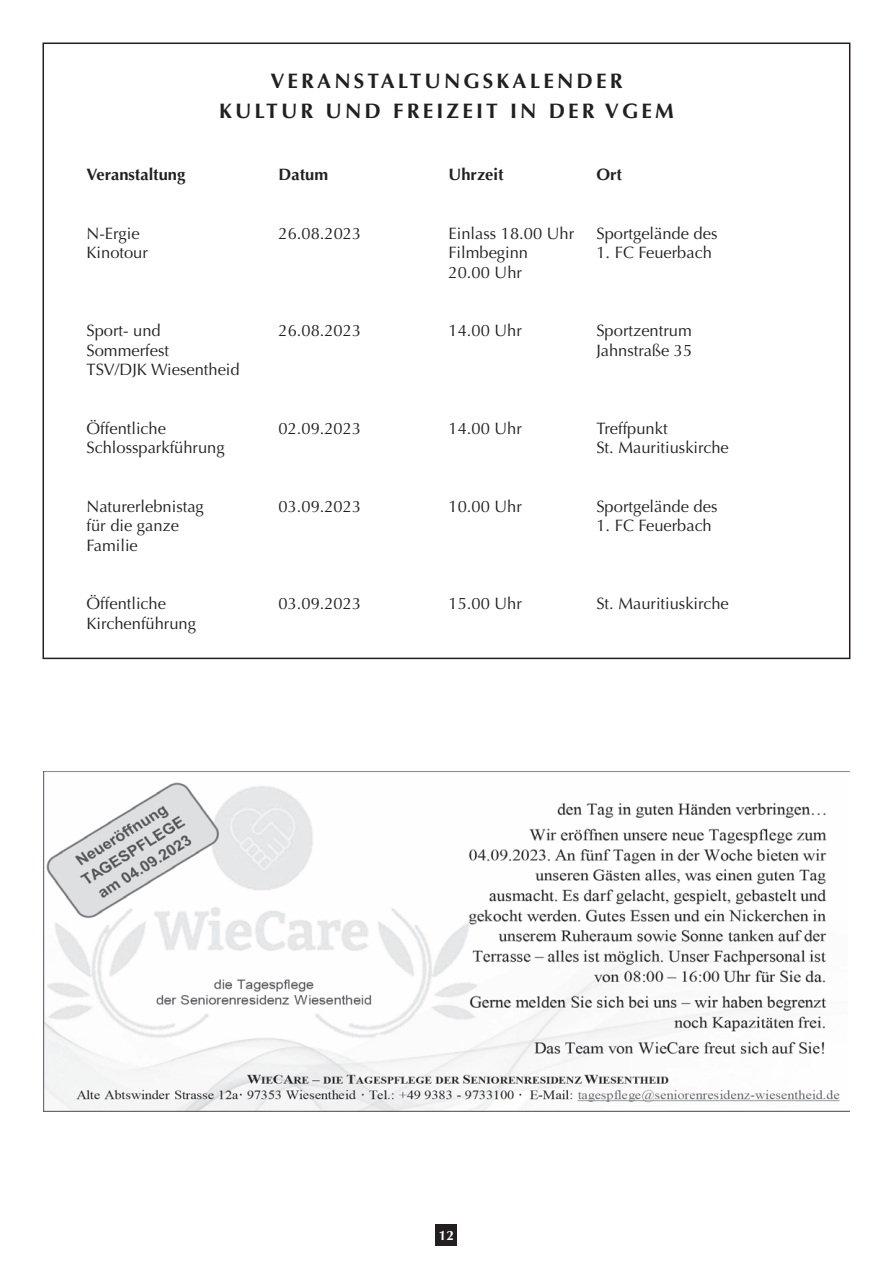
<style>
.page{position:relative;width:893px;height:1263px;background:#fff}
.page>*{position:absolute;margin:0;border:0;box-sizing:border-box;transform-origin:0 0}
.t1{font:700 21px/30px "Optima";letter-spacing:.15em;color:#231f20;text-align:center}
.t2{font:16.5px "Optima";color:#231f20}
.t3{font:700 16.5px "Optima";color:#231f20}
.t4{font:700 13.5px "Optima";color:#fff}
</style>
<div class="page">
<div style="left:436px;top:1225px;width:21px;height:21px;background:#231f20"></div>
<img style="left:43px;top:772px;width:806px;height:340px">
<p class="t1" style="left:219px;top:66px;width:456px">VERANSTALTUNGSKALENDER<br>KULTUR UND FREIZEIT IN DER VGEM</p>
<p class="t3" style="left:87px;top:165px;width:100px">Veranstaltung</p>
<p class="t3" style="left:279px;top:165px;width:51px">Datum</p>
<p class="t3" style="left:449px;top:165px;width:57px">Uhrzeit</p>
<p class="t3" style="left:596px;top:165px;width:27px">Ort</p>
<p class="t2" style="left:87px;top:224px;width:55px">N-Ergie</p>
<p class="t2" style="left:279px;top:224px;width:84px">26.08.2023</p>
<p class="t2" style="left:449px;top:224px;width:127px">Einlass 18.00 Uhr</p>
<p class="t2" style="left:596px;top:224px;width:123px">Sportgelände des</p>
<p class="t2" style="left:87px;top:243px;width:63px">Kinotour</p>
<p class="t2" style="left:449px;top:243px;width:81px">Filmbeginn</p>
<p class="t2" style="left:596px;top:243px;width:117px">1. FC Feuerbach</p>
<p class="t2" style="left:449px;top:263px;width:75px">20.00 Uhr</p>
<p class="t2" style="left:87px;top:321px;width:76px">Sport- und</p>
<p class="t2" style="left:279px;top:321px;width:84px">26.08.2023</p>
<p class="t2" style="left:449px;top:321px;width:75px">14.00 Uhr</p>
<p class="t2" style="left:596px;top:321px;width:97px">Sportzentrum</p>
<p class="t2" style="left:87px;top:341px;width:84px">Sommerfest</p>
<p class="t2" style="left:596px;top:341px;width:97px">Jahnstraße 35</p>
<p class="t2" style="left:87px;top:360px;width:155px">TSV/DJK Wiesentheid</p>
<p class="t2" style="left:87px;top:419px;width:81px">Öffentliche</p>
<p class="t2" style="left:279px;top:419px;width:84px">02.09.2023</p>
<p class="t2" style="left:449px;top:419px;width:75px">14.00 Uhr</p>
<p class="t2" style="left:596px;top:419px;width:73px">Treffpunkt</p>
<p class="t2" style="left:87px;top:438px;width:140px">Schlossparkführung</p>
<p class="t2" style="left:596px;top:438px;width:134px">St. Mauritiuskirche</p>
<p class="t2" style="left:87px;top:497px;width:119px">Naturerlebnistag</p>
<p class="t2" style="left:279px;top:497px;width:84px">03.09.2023</p>
<p class="t2" style="left:449px;top:497px;width:75px">10.00 Uhr</p>
<p class="t2" style="left:596px;top:497px;width:123px">Sportgelände des</p>
<p class="t2" style="left:87px;top:516px;width:94px">für die ganze</p>
<p class="t2" style="left:596px;top:516px;width:117px">1. FC Feuerbach</p>
<p class="t2" style="left:87px;top:536px;width:53px">Familie</p>
<p class="t2" style="left:87px;top:594px;width:81px">Öffentliche</p>
<p class="t2" style="left:279px;top:594px;width:84px">03.09.2023</p>
<p class="t2" style="left:449px;top:594px;width:75px">15.00 Uhr</p>
<p class="t2" style="left:596px;top:594px;width:134px">St. Mauritiuskirche</p>
<p class="t2" style="left:87px;top:614px;width:111px">Kirchenführung</p>
<p class="t4" style="left:439px;top:1227px;width:17px">12</p>
</div>
